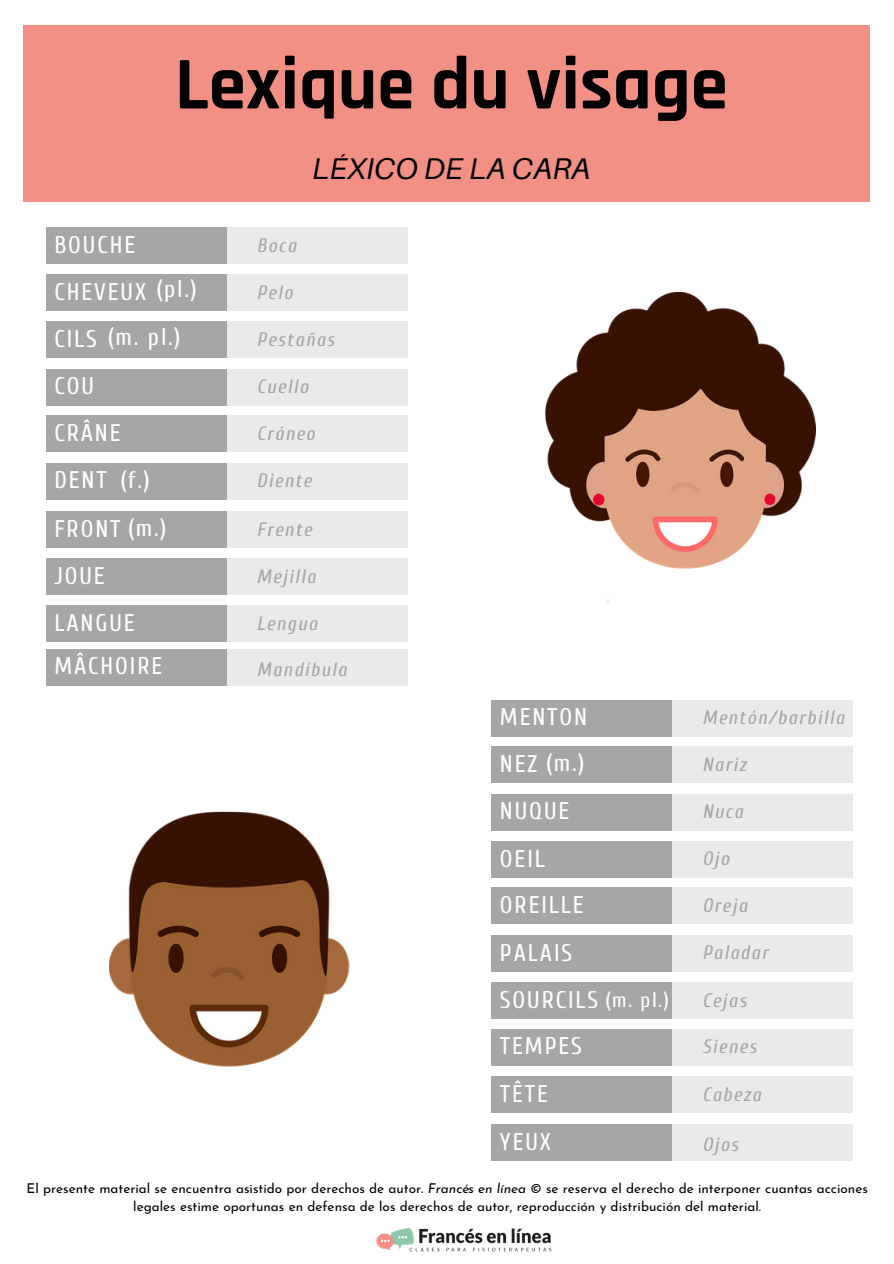
<style>
.page{position:relative;width:894px;height:1264px;background:#fff}
.page>*{position:absolute;margin:0;border:0;box-sizing:border-box;transform-origin:0 0}
.t1{font:700 75px "Rajdhani";color:#000}
.t2{font:italic 30px "Aileron";color:#000}
.t3{font:24px/47.4px "Cuprum";letter-spacing:.08em;color:#fff}
.t4{font:21px "Cuprum";color:#fff}
.t5{font:italic 19.35px "Cuprum";letter-spacing:.08em;color:#a6a6a6}
.t6{font:13.5px/18px "Josefin Sans";color:#000;text-align:center}
.s1{font-style:italic}
</style>
<div class="page">
<div style="left:23px;top:25px;width:846px;height:176px;background:#f29085"></div>
<div style="left:46px;top:228px;width:181px;height:36px;background:#a6a6a6"></div>
<div style="left:227px;top:228px;width:180px;height:36px;background:#ebe9e9"></div>
<div style="left:46px;top:274px;width:181px;height:37px;background:#a6a6a6"></div>
<div style="left:227px;top:274px;width:180px;height:37px;background:#ebe9e9"></div>
<div style="left:46px;top:322px;width:181px;height:36px;background:#a6a6a6"></div>
<div style="left:227px;top:322px;width:180px;height:36px;background:#ebe9e9"></div>
<div style="left:46px;top:369px;width:181px;height:36px;background:#a6a6a6"></div>
<div style="left:227px;top:369px;width:180px;height:36px;background:#ebe9e9"></div>
<div style="left:46px;top:415px;width:181px;height:37px;background:#a6a6a6"></div>
<div style="left:227px;top:415px;width:180px;height:37px;background:#ebe9e9"></div>
<div style="left:46px;top:463px;width:181px;height:36px;background:#a6a6a6"></div>
<div style="left:227px;top:463px;width:180px;height:36px;background:#ebe9e9"></div>
<div style="left:46px;top:511px;width:181px;height:37px;background:#a6a6a6"></div>
<div style="left:227px;top:511px;width:180px;height:37px;background:#ebe9e9"></div>
<div style="left:46px;top:558px;width:181px;height:36px;background:#a6a6a6"></div>
<div style="left:227px;top:558px;width:180px;height:36px;background:#ebe9e9"></div>
<div style="left:46px;top:605px;width:181px;height:37px;background:#a6a6a6"></div>
<div style="left:227px;top:605px;width:180px;height:37px;background:#ebe9e9"></div>
<div style="left:491px;top:700px;width:181px;height:36px;background:#a6a6a6"></div>
<div style="left:672px;top:700px;width:181px;height:36px;background:#ebe9e9"></div>
<div style="left:491px;top:746px;width:181px;height:36px;background:#a6a6a6"></div>
<div style="left:672px;top:746px;width:181px;height:36px;background:#ebe9e9"></div>
<div style="left:491px;top:794px;width:181px;height:36px;background:#a6a6a6"></div>
<div style="left:672px;top:794px;width:181px;height:36px;background:#ebe9e9"></div>
<div style="left:491px;top:841px;width:181px;height:36px;background:#a6a6a6"></div>
<div style="left:672px;top:841px;width:181px;height:36px;background:#ebe9e9"></div>
<div style="left:491px;top:887px;width:181px;height:37px;background:#a6a6a6"></div>
<div style="left:672px;top:887px;width:181px;height:37px;background:#ebe9e9"></div>
<div style="left:491px;top:935px;width:181px;height:36px;background:#a6a6a6"></div>
<div style="left:672px;top:935px;width:181px;height:36px;background:#ebe9e9"></div>
<div style="left:491px;top:982px;width:181px;height:36px;background:#a6a6a6"></div>
<div style="left:672px;top:982px;width:181px;height:36px;background:#ebe9e9"></div>
<div style="left:491px;top:1028px;width:181px;height:37px;background:#a6a6a6"></div>
<div style="left:672px;top:1028px;width:181px;height:37px;background:#ebe9e9"></div>
<div style="left:491px;top:1076px;width:181px;height:36px;background:#a6a6a6"></div>
<div style="left:672px;top:1076px;width:181px;height:36px;background:#ebe9e9"></div>
<div style="left:491px;top:1124px;width:181px;height:36px;background:#a6a6a6"></div>
<div style="left:672px;top:1124px;width:181px;height:36px;background:#ebe9e9"></div>
<img style="left:109px;top:811px;width:241px;height:256px">
<div style="left:46px;top:649px;width:181px;height:36px;background:#a6a6a6"></div>
<div style="left:227px;top:649px;width:180px;height:36px;background:#ebe9e9"></div>
<img style="left:545px;top:292px;width:269px;height:311px">
<img style="left:376px;top:1228px;width:175px;height:24px">
<h1 class="t1" style="left:175px;top:39px;width:554px">Lexique du visage</h1>
<h2 class="t2" style="left:312px;top:150px;width:280px">LÉXICO DE LA CARA</h2>
<h3 class="t3" style="left:54px;top:222px;width:82px">BOUCHE</h3>
<h3 class="t5" style="left:257px;top:235px;width:41px">Boca</h3>
<h3 class="t3" style="left:54px;top:268px;width:93px">CHEVEUX</h3>
<h3 class="t5" style="left:257px;top:281px;width:37px">Pelo</h3>
<h3 class="t3" style="left:54px;top:316px;width:44px">CILS</h3>
<h3 class="t5" style="left:257px;top:329px;width:79px">Pestañas</h3>
<h3 class="t3" style="left:54px;top:363px;width:41px">COU</h3>
<h3 class="t5" style="left:257px;top:376px;width:53px">Cuello</h3>
<h3 class="t3" style="left:54px;top:409px;width:68px">CRÂNE</h3>
<h3 class="t5" style="left:257px;top:422px;width:59px">Cráneo</h3>
<h3 class="t3" style="left:54px;top:457px;width:54px">DENT</h3>
<h3 class="t5" style="left:257px;top:470px;width:56px">Diente</h3>
<h3 class="t3" style="left:54px;top:506px;width:113px">FRONT (m.)</h3>
<h3 class="t5" style="left:257px;top:518px;width:56px">Frente</h3>
<h3 class="t3" style="left:54px;top:552px;width:52px">JOUE</h3>
<h3 class="t5" style="left:257px;top:565px;width:60px">Mejilla</h3>
<h3 class="t3" style="left:54px;top:599px;width:82px">LANGUE</h3>
<h3 class="t5" style="left:257px;top:612px;width:62px">Lengua</h3>
<h3 class="t3" style="left:108px;top:266px;width:90px;text-indent:49px">(pl.) (m. pl.)</h3>
<h3 class="t3" style="left:120px;top:456px;width:31px">(f.)</h3>
<h3 class="t3" style="left:54px;top:643px;width:109px">MÂCHOIRE</h3>
<h3 class="t5" style="left:257px;top:658px;width:91px">Mandíbula</h3>
<h3 class="t3" style="left:500px;top:694px;width:89px">MENTON</h3>
<h3 class="t5" style="left:702px;top:707px;width:143px">Mentón/barbilla</h3>
<h3 class="t3" style="left:500px;top:739px;width:86px">NEZ (m.)</h3>
<h3 class="t5" style="left:702px;top:753px;width:45px">Nariz</h3>
<h3 class="t3" style="left:500px;top:788px;width:71px">NUQUE</h3>
<h3 class="t5" style="left:702px;top:800px;width:42px">Nuca</h3>
<h3 class="t3" style="left:500px;top:835px;width:46px">OEIL</h3>
<h3 class="t5" style="left:702px;top:848px;width:28px">Ojo</h3>
<h3 class="t3" style="left:500px;top:881px;width:85px">OREILLE</h3>
<h3 class="t5" style="left:702px;top:894px;width:46px">Oreja</h3>
<h3 class="t3" style="left:500px;top:929px;width:74px">PALAIS</h3>
<h3 class="t5" style="left:702px;top:942px;width:67px">Paladar</h3>
<h3 class="t3" style="left:500px;top:976px;width:100px">SOURCILS</h3>
<h3 class="t5" style="left:702px;top:989px;width:46px">Cejas</h3>
<h3 class="t3" style="left:500px;top:1022px;width:83px">TEMPES</h3>
<h3 class="t5" style="left:702px;top:1035px;width:56px">Sienes</h3>
<h3 class="t3" style="left:500px;top:1070px;width:50px">TÊTE</h3>
<h3 class="t5" style="left:702px;top:1083px;width:60px">Cabeza</h3>
<h3 class="t3" style="left:500px;top:1118px;width:52px">YEUX</h3>
<h3 class="t5" style="left:702px;top:1133px;width:38px">Ojos</h3>
<h3 class="t4" style="left:605px;top:988px;width:65px">(m. pl.)</h3>
<p class="t6" style="left:27px;top:1180px;width:842px">El presente material se encuentra asistido por derechos de autor. <span class="s1">Francés en línea ©</span> se reserva el derecho de interponer cuantas acciones legales estime oportunas en defensa de los derechos de autor, reproducción y distribución del material.</p>
</div>
